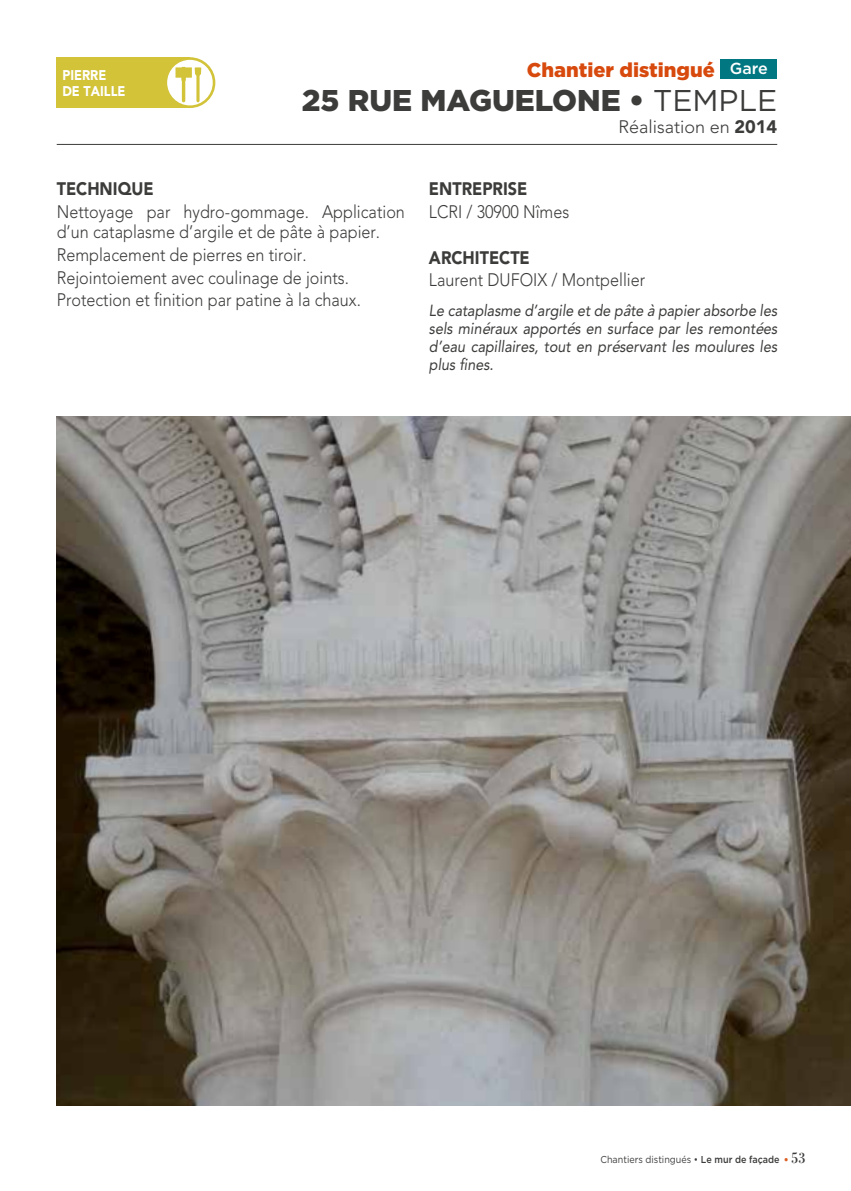
<style>
.page{position:relative;width:851px;height:1191px;background:#fff}
.page>*{position:absolute;margin:0;border:0;box-sizing:border-box;transform-origin:0 0}
.t1{font:900 30px "Gotham";color:#3c3c3b}
.t2{font:900 20px "Gotham";color:#d7490c}
.t3{font:300 18px/22.8px "Avenir";color:#3c3c3b;scale:.9 1}
.t4{font:18px "Avenir Black 3";color:#3c3c3b;scale:.9 1}
.t5{font:300 18px "Avenir";color:#3c3c3b}
.t6{font:16px/18px "Avenir Regular 2";color:#3c3c3b;text-align:justify;scale:.9 1}
.t7{font:14px/16px "Avenir Black 3";color:#fff;scale:.9 1}
.t8{font:10px "Gotham";color:#3c3c3b;scale:.9 1}
.s1{font-weight:500;font-size:16px;color:#fff}
.s2{font-weight:400}
.s3{font-family:"Avenir Black 3";font-weight:400}
.s4{font-weight:500}
.s5{font-family:"Bodoni";color:#dc5d22}
.s6{font-family:"Bodoni";font-size:16px}
</style>
<div class="page">
<img style="left:57px;top:417px;width:793px;height:689px">
<hr style="left:57px;top:144px;width:720px;height:1px;background:#3c3c3b">
<div style="left:720px;top:59px;width:57px;height:20px;background:#007781"></div>
<div style="left:57px;top:57px;width:133px;height:51px;background:#d2c339"></div>
<svg style="left:166px;top:59px;width:48px;height:48px"></svg>
<svg style="left:175px;top:67px;width:26px;height:35px"></svg>
<div style="left:164px;top:57px;width:51px;height:51px;border:3px solid #d2c339;border-radius:50%"></div>
<p class="t7" style="left:62px;top:67px;width:71px">PIERRE<br>DE TAILLE</p>
<p class="t2" style="left:526px;top:56px;width:243px">Chantier distingué <span class="s1">Gare</span></p>
<h1 class="t1" style="left:302px;top:79px;width:477px">25 RUE MAGUELONE • <span class="s2">TEMPLE</span></h1>
<p class="t5" style="left:618px;top:116px;width:160px">Réalisation en <span class="s3">2014</span></p>
<p class="t4" style="left:57px;top:178px;width:109px">TECHNIQUE</p>
<p class="t3" style="left:57px;top:202px;width:388px;line-height:20px">Nettoyage par hydro-gommage. Application d’un cataplasme d’argile et de pâte à papier.</p>
<p class="t3" style="left:57px;top:243px;width:339px">Remplacement de pierres en tiroir.<br>Rejointoiement avec coulinage de joints.<br>Protection et finition par patine à la chaux.</p>
<p class="t4" style="left:429px;top:178px;width:111px">ENTREPRISE</p>
<p class="t3" style="left:429px;top:200px;width:157px">LCRI / 30900 Nîmes</p>
<p class="t4" style="left:429px;top:246px;width:113px">ARCHITECTE</p>
<p class="t3" style="left:429px;top:269px;width:242px">Laurent DUFOIX / Montpellier</p>
<p class="t6" style="left:429px;top:301px;width:388px">Le cataplasme d’argile et de pâte à papier absorbe les sels minéraux apportés en surface par les remontées d’eau capillaires, tout en préservant les moulures les plus fines.</p>
<p class="t8" style="left:600px;top:1153px;width:229px">Chantiers distingués • <span class="s4">Le mur de façade</span> <span class="s5">•</span> <span class="s6">53</span></p>
</div>
